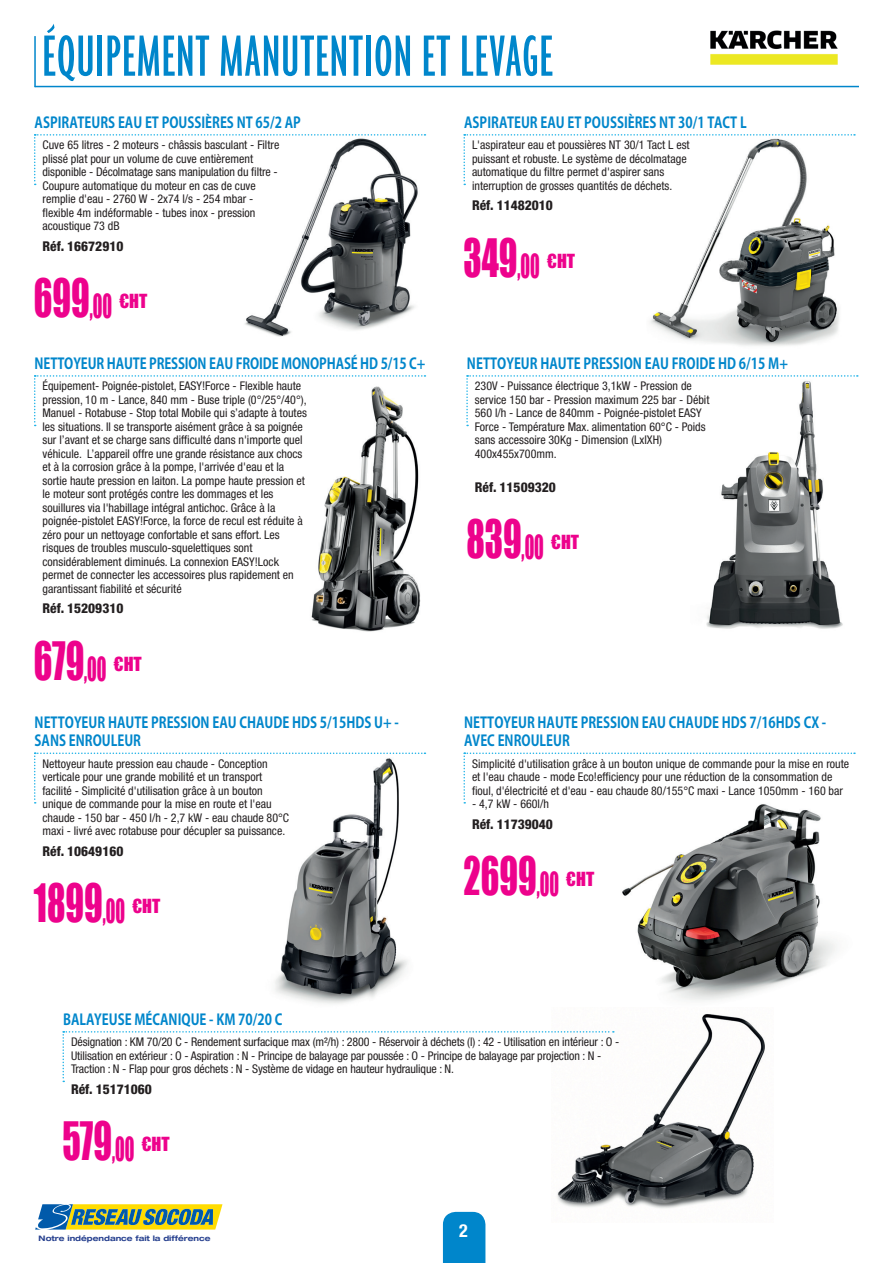
<style>
.page{position:relative;width:893px;height:1263px;background:#fff}
.page>*{position:absolute;margin:0;border:0;box-sizing:border-box;transform-origin:0 0}
.t1{font:500 ultra-condensed 63px "Agenda";letter-spacing:.02em;color:#0086cb}
.t2{font:48.6px "Impact";color:#ed028c;scale:.71 1}
.t3{font:700 condensed 18px "Helvetica Neue LT Std";color:#fff}
.t4{font:15px/18px "Koz Go Pr 6 N Bold 90 msp RKSJ H";color:#0086cb;scale:.85 1}
.t5{font:800 condensed 13.5px "Helvetica Neue";color:#231f20}
.t6{font:condensed 12px/13.5px "Helvetica Neue LT Std";color:#231f20}
.t7{font:700 expanded 7.65px "Helvetica Neue LT Std";color:#253f8e}
.s1{font-size:30.6px}
</style>
<div class="page">
<div style="left:443px;top:1212px;width:42px;height:51px;background:#0086cb"></div>
<svg style="left:35px;top:1204px;width:188px;height:26px;background:#8fa668"></svg>
<hr style="left:35px;top:86px;width:824px;height:1px;background:#0086cb">
<hr style="left:34px;top:36px;width:2px;height:51px;background:#0086cb">
<img style="left:251px;top:752px;width:169px;height:252px">
<img style="left:245px;top:134px;width:182px;height:203px">
<img style="left:650px;top:134px;width:206px;height:212px">
<img style="left:706px;top:426px;width:137px;height:203px">
<img style="left:622px;top:804px;width:214px;height:197px">
<img style="left:557px;top:1014px;width:208px;height:195px">
<img style="left:710px;top:30px;width:128px;height:35px">
<svg style="left:34px;top:134px;width:391px;height:51px"></svg>
<svg style="left:463px;top:134px;width:392px;height:51px"></svg>
<img style="left:311px;top:376px;width:115px;height:256px">
<svg style="left:34px;top:375px;width:391px;height:51px"></svg>
<svg style="left:466px;top:375px;width:392px;height:51px"></svg>
<svg style="left:34px;top:753px;width:391px;height:51px"></svg>
<svg style="left:463px;top:753px;width:392px;height:51px"></svg>
<svg style="left:62px;top:1031px;width:552px;height:51px"></svg>
<h1 class="t1" style="left:42px;top:35px;width:512px">ÉQUIPEMENT MANUTENTION ET LEVAGE</h1>
<p class="t4" style="left:35px;top:115px;width:315px">ASPIRATEURS EAU ET POUSSIÈRES NT 65/2 AP</p>
<p class="t4" style="left:464px;top:115px;width:334px">ASPIRATEUR EAU ET POUSSIÈRES NT 30/1 TACT L</p>
<p class="t6" style="left:42px;top:139px;width:238px">Cuve 65 litres - 2 moteurs - châssis basculant - Filtre plissé plat pour un volume de cuve entièrement disponible - Décolmatage sans manipulation du filtre - Coupure automatique du moteur en cas de cuve remplie d'eau - 2760 W - 2x74 l/s - 254 mbar - flexible 4m indéformable - tubes inox - pression acoustique 73 dB</p>
<p class="t5" style="left:42px;top:241px;width:82px">Réf. 16672910</p>
<h2 class="t2" style="left:34px;top:268px;width:161px">699<span class="s1">,00</span> <sup>€HT</sup></h2>
<p class="t6" style="left:472px;top:139px;width:219px">L'aspirateur eau et poussières NT 30/1 Tact L est puissant et robuste. Le système de décolmatage automatique du filtre permet d'aspirer sans interruption de grosses quantités de déchets.</p>
<p class="t5" style="left:472px;top:201px;width:82px">Réf. 11482010</p>
<h2 class="t2" style="left:463px;top:228px;width:159px">349<span class="s1">,00</span> <sup>€HT</sup></h2>
<p class="t4" style="left:35px;top:356px;width:461px">NETTOYEUR HAUTE PRESSION EAU FROIDE MONOPHASÉ HD 5/15 C+</p>
<p class="t4" style="left:467px;top:356px;width:379px">NETTOYEUR HAUTE PRESSION EAU FROIDE HD 6/15 M+</p>
<p class="t6" style="left:42px;top:380px;width:266px">Équipement- Poignée-pistolet, EASY!Force - Flexible haute pression, 10 m - Lance, 840 mm - Buse triple (0°/25°/40°), Manuel - Rotabuse - Stop total Mobile qui s’adapte à toutes les situations. Il se transporte aisément grâce à sa poignée sur l’avant et se charge sans difficulté dans n'importe quel véhicule. L’appareil offre une grande résistance aux chocs et à la corrosion grâce à la pompe, l'arrivée d'eau et la sortie haute pression en laiton. La pompe haute pression et le moteur sont protégés contre les dommages et les souillures via l'habillage intégral antichoc. Grâce à la poignée-pistolet EASY!Force, la force de recul est réduite à zéro pour un nettoyage confortable et sans effort. Les risques de troubles musculo-squelettiques sont considérablement diminués. La connexion EASY!Lock permet de connecter les accessoires plus rapidement en garantissant fiabilité et sécurité</p>
<p class="t5" style="left:42px;top:604px;width:82px">Réf. 15209310</p>
<h2 class="t2" style="left:34px;top:631px;width:153px">679<span class="s1">,00</span> <sup>€HT</sup></h2>
<p class="t6" style="left:475px;top:380px;width:236px">230V - Puissance électrique 3,1kW - Pression de service 150 bar - Pression maximum 225 bar - Débit 560 l/h - Lance de 840mm - Poignée-pistolet EASY Force - Température Max. alimentation 60°C - Poids sans accessoire 30Kg - Dimension (LxlXH)<br>400x455x700mm.</p>
<p class="t5" style="left:475px;top:482px;width:82px">Réf. 11509320</p>
<h2 class="t2" style="left:466px;top:509px;width:160px">839<span class="s1">,00</span> <sup>€HT</sup></h2>
<p class="t4" style="left:35px;top:716px;width:430px">NETTOYEUR HAUTE PRESSION EAU CHAUDE HDS 5/15HDS U+ -<br>SANS ENROULEUR</p>
<p class="t4" style="left:464px;top:716px;width:427px">NETTOYEUR HAUTE PRESSION EAU CHAUDE HDS 7/16HDS CX -<br>AVEC ENROULEUR</p>
<p class="t6" style="left:42px;top:758px;width:248px">Nettoyeur haute pression eau chaude - Conception verticale pour une grande mobilité et un transport facilité - Simplicité d'utilisation grâce à un bouton unique de commande pour la mise en route et l'eau chaude - 150 bar - 450 l/h - 2,7 kW - eau chaude 80°C maxi - livré avec rotabuse pour décupler sa puissance.</p>
<p class="t5" style="left:42px;top:846px;width:82px">Réf. 10649160</p>
<h2 class="t2" style="left:34px;top:873px;width:179px">1899<span class="s1">,00</span> <sup>€HT</sup></h2>
<p class="t6" style="left:472px;top:758px;width:379px">Simplicité d'utilisation grâce à un bouton unique de commande pour la mise en route et l'eau chaude - mode Eco!efficiency pour une réduction de la consommation de fioul, d'électricité et d'eau - eau chaude 80/155°C maxi - Lance 1050mm - 160 bar</p>
<p class="t6" style="left:472px;top:798px;width:78px">- 4,7 kW - 660l/h</p>
<p class="t5" style="left:472px;top:819px;width:82px">Réf. 11739040</p>
<h2 class="t2" style="left:463px;top:846px;width:186px">2699<span class="s1">,00</span> <sup>€HT</sup></h2>
<p class="t4" style="left:63px;top:1012px;width:259px">BALAYEUSE MÉCANIQUE - KM 70/20 C</p>
<p class="t6" style="left:71px;top:1036px;width:550px">Désignation : KM 70/20 C - Rendement surfacique max (m²/h) : 2800 - Réservoir à déchets (l) : 42 - Utilisation en intérieur : O -<br>Utilisation en extérieur : O - Aspiration : N - Principe de balayage par poussée : O - Principe de balayage par projection : N -<br>Traction : N - Flap pour gros déchets : N - Système de vidage en hauteur hydraulique : N.</p>
<p class="t5" style="left:71px;top:1084px;width:82px">Réf. 15171060</p>
<h2 class="t2" style="left:62px;top:1111px;width:152px">579<span class="s1">,00</span> <sup>€HT</sup></h2>
<p class="t7" style="left:39px;top:1234px;width:173px">Notre indépendance fait la différence</p>
<h3 class="t3" style="left:459px;top:1225px;width:10px">2</h3>
</div>
